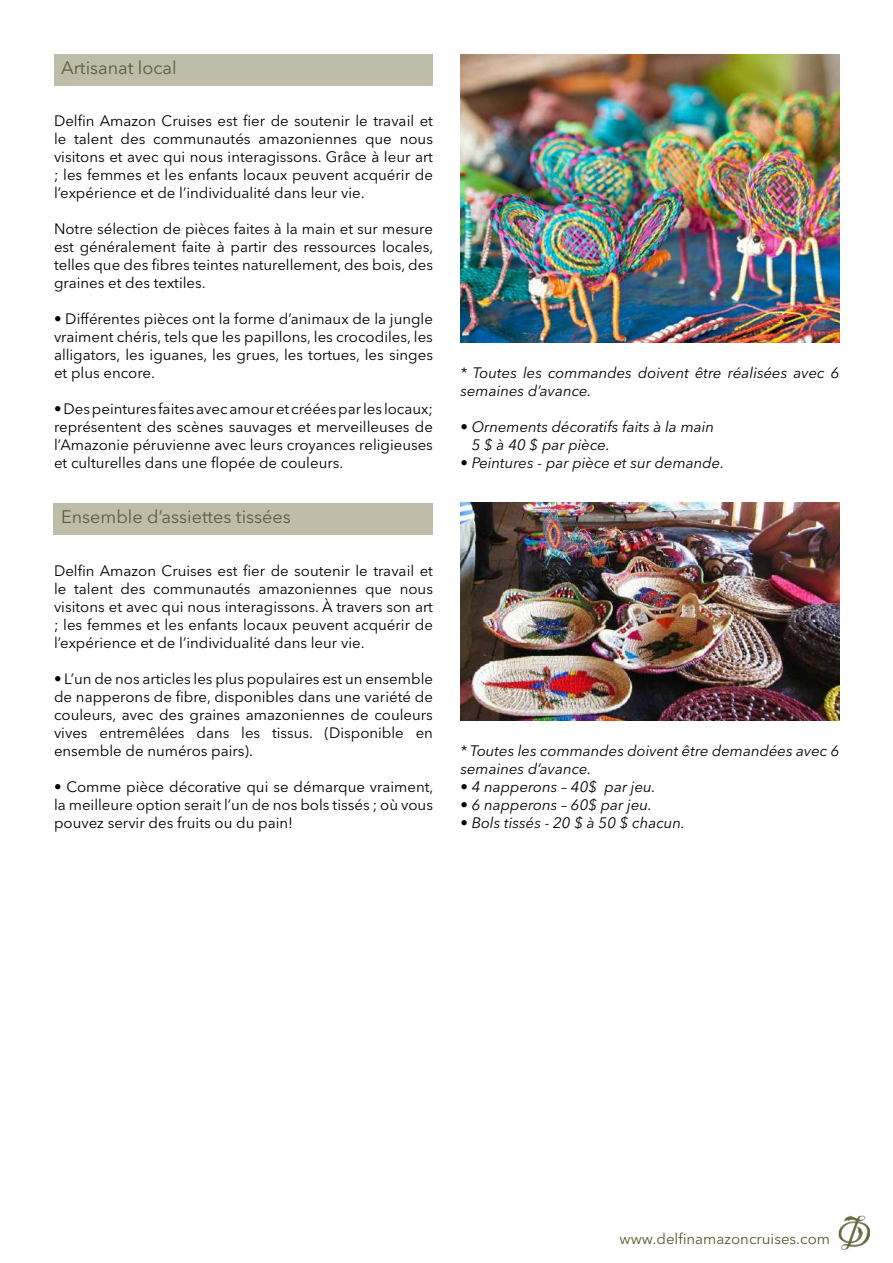
<style>
.page{position:relative;width:893px;height:1263px;background:#fff}
.page>*{position:absolute;margin:0;border:0;box-sizing:border-box;transform-origin:0 0}
.t1{font:18px "Avenir Next LT Pro";color:#5e5c38}
.t2{font:15px/18px "Avenir Next LT Pro";color:#000;text-align:justify}
.t3{font:italic 15px/18px "Avenir Next LT Pro";color:#000}
.t4{font:15px "Avenir Next LT Pro";color:#5b5a29}
</style>
<div class="page">
<img style="left:838px;top:1215px;width:33px;height:35px">
<div style="left:54px;top:54px;width:379px;height:32px;background:#bebdaa"></div>
<img style="left:460px;top:54px;width:379px;height:288px">
<div style="left:54px;top:503px;width:379px;height:31px;background:#bebdaa"></div>
<img style="left:460px;top:503px;width:379px;height:217px">
<p class="t1" style="left:61px;top:57px;width:117px">Artisanat local</p>
<p class="t2" style="left:54px;top:112px;width:380px">Delfin Amazon Cruises est fier de soutenir le travail et le talent des communautés amazoniennes que nous visitons et avec qui nous interagissons. Grâce à leur art ; les femmes et les enfants locaux peuvent acquérir de l’expérience et de l’individualité dans leur vie.</p>
<p class="t2" style="left:54px;top:220px;width:381px">Notre sélection de pièces faites à la main et sur mesure est généralement faite à partir des ressources locales, telles que des fibres teintes naturellement, des bois, des graines et des textiles.</p>
<p class="t2" style="left:54px;top:310px;width:380px">• Différentes pièces ont la forme d’animaux de la jungle vraiment chéris, tels que les papillons, les crocodiles, les alligators, les iguanes, les grues, les tortues, les singes et plus encore.</p>
<p class="t2" style="left:54px;top:400px;width:380px">• Des peintures faites avec amour et créées par les locaux; représentent des scènes sauvages et merveilleuses de l’Amazonie péruvienne avec leurs croyances religieuses et culturelles dans une flopée de couleurs.</p>
<p class="t1" style="left:61px;top:505px;width:231px">Ensemble d’assiettes tissées</p>
<p class="t2" style="left:54px;top:562px;width:380px">Delfin Amazon Cruises est fier de soutenir le travail et le talent des communautés amazoniennes que nous visitons et avec qui nous interagissons. À travers son art ; les femmes et les enfants locaux peuvent acquérir de l’expérience et de l’individualité dans leur vie.</p>
<p class="t2" style="left:54px;top:670px;width:381px">• L’un de nos articles les plus populaires est un ensemble de napperons de fibre, disponibles dans une variété de couleurs, avec des graines amazoniennes de couleurs vives entremêlées dans les tissus. (Disponible en ensemble de numéros pairs).</p>
<p class="t2" style="left:54px;top:778px;width:381px">• Comme pièce décorative qui se démarque vraiment, la meilleure option serait l’un de nos bols tissés ; où vous pouvez servir des fruits ou du pain!</p>
<p class="t3" style="left:460px;top:364px;width:380px">* Toutes les commandes doivent être réalisées avec 6 semaines d’avance.</p>
<p class="t3" style="left:472px;top:418px;width:244px;text-indent:-11px">• Ornements décoratifs faits à la main<br>5 $ à 40 $ par pièce.</p>
<p class="t3" style="left:460px;top:454px;width:265px">• Peintures - par pièce et sur demande.</p>
<p class="t3" style="left:460px;top:742px;width:380px">* Toutes les commandes doivent être demandées avec 6 semaines d’avance.</p>
<p class="t3" style="left:460px;top:778px;width:197px">• 4 napperons – 40$ par jeu.</p>
<p class="t3" style="left:460px;top:796px;width:193px">• 6 napperons – 60$ par jeu.</p>
<p class="t3" style="left:460px;top:814px;width:226px">• Bols tissés - 20 $ à 50 $ chacun.</p>
<p class="t4" style="left:619px;top:1230px;width:212px">www.delfinamazoncruises.com</p>
</div>
